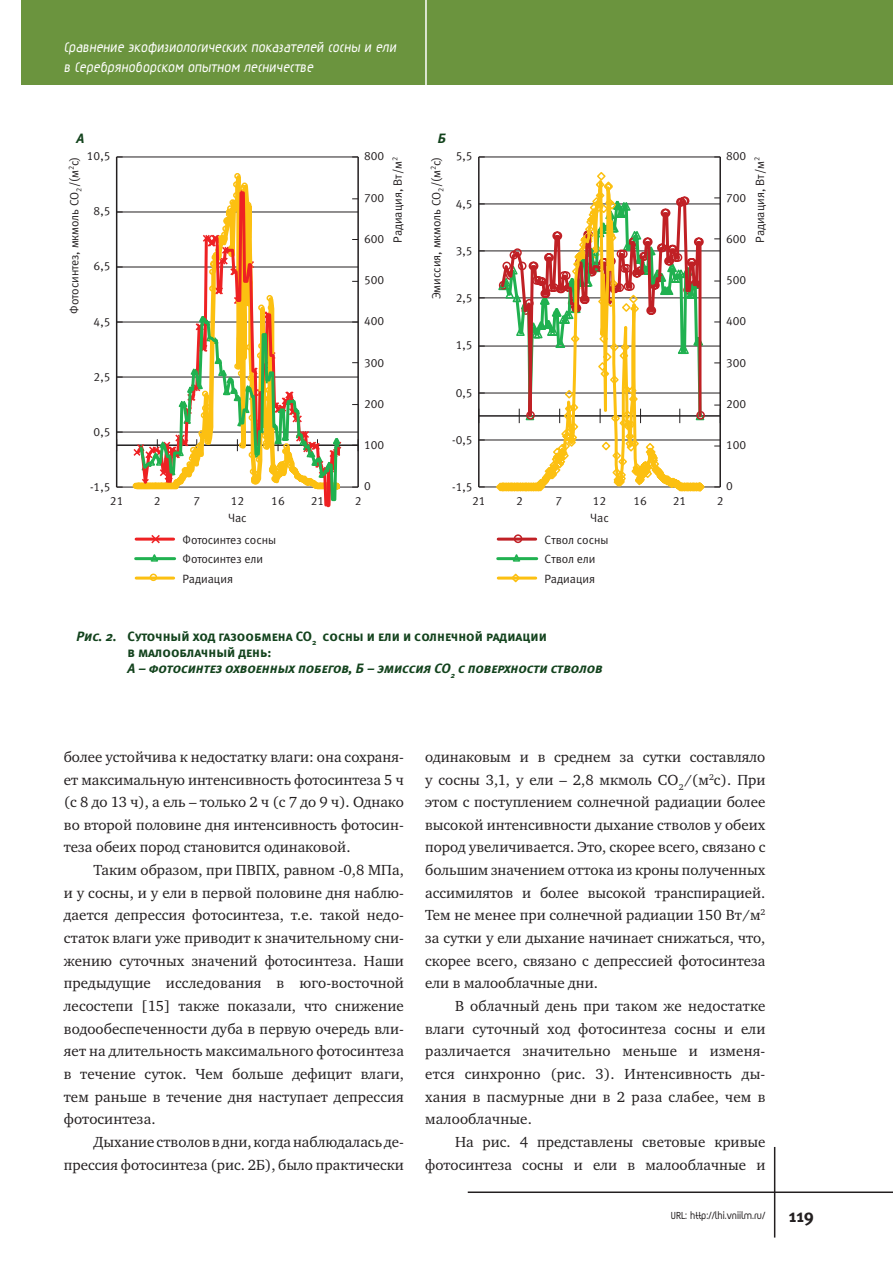
<style>
.page{position:relative;width:893px;height:1263px;background:#fff}
.page>*{position:absolute;margin:0;border:0;box-sizing:border-box;transform-origin:0 0}
.t1{font:18px "Meta Bold C";color:#231f20}
.t2{font:700 16.5px/19.8px "Magic C";color:#fff}
.Text{font:15px/22.6px "Charter C";color:#231f20;text-align:justify}
.Ris_Zag{font:13.5px/16.2px "Meta Bold Caps C";color:#13431d}
.Ris_Zag-2{font:italic 13.5px "Meta Bold Caps C";color:#13431d}
.t3{font:12px/19.5px "Meta Normal LFC";color:#231f20}
.t4{font:700 12px "Magic C";color:#231f20}
.t5{font:7.5px "Meta Normal LFC";color:#231f20}
.s1{font-style:italic}
.s2{font-style:inherit}
</style>
<div class="page">
<div style="left:21px;top:0;width:872px;height:85px;background:#6b943e"></div>
<hr style="left:425px;top:0;width:2px;height:85px;background:#fff">
<hr style="left:468px;top:1191px;width:425px;height:2px;background:#231f20">
<hr style="left:774px;top:1147px;width:1px;height:90px;background:#231f20">
<hr style="left:117px;top:157px;width:241px;height:1px;background:#231f20">
<hr style="left:117px;top:212px;width:241px;height:1px;background:#231f20">
<hr style="left:117px;top:267px;width:241px;height:1px;background:#231f20">
<hr style="left:117px;top:322px;width:241px;height:1px;background:#231f20">
<hr style="left:117px;top:377px;width:241px;height:1px;background:#231f20">
<hr style="left:117px;top:432px;width:241px;height:1px;background:#231f20">
<hr style="left:117px;top:487px;width:241px;height:1px;background:#231f20">
<hr style="left:357px;top:157px;width:2px;height:330px;background:#231f20">
<hr style="left:116px;top:157px;width:1px;height:330px;background:#231f20">
<hr style="left:117px;top:444px;width:241px;height:2px;background:#231f20">
<svg style="left:352px;top:439px;width:7px;height:12px"></svg>
<svg style="left:134px;top:190px;width:195px;height:43px"></svg>
<svg style="left:132px;top:233px;width:211px;height:275px"></svg>
<hr style="left:136px;top:538px;width:38px;height:3px;background:#ee2123">
<svg style="left:150px;top:535px;width:11px;height:9px"></svg>
<hr style="left:136px;top:557px;width:39px;height:3px;background:#20b150">
<svg style="left:149px;top:554px;width:11px;height:8px"></svg>
<hr style="left:136px;top:577px;width:38px;height:3px;background:#fcc011">
<div style="left:150px;top:574px;width:7px;height:7px;border:2px solid #fcc011;border-radius:50%"></div>
<hr style="left:479px;top:157px;width:241px;height:1px;background:#231f20">
<hr style="left:479px;top:204px;width:241px;height:1px;background:#231f20">
<hr style="left:479px;top:251px;width:241px;height:1px;background:#231f20">
<hr style="left:479px;top:298px;width:241px;height:1px;background:#231f20">
<hr style="left:479px;top:346px;width:241px;height:1px;background:#231f20">
<hr style="left:479px;top:393px;width:241px;height:1px;background:#231f20">
<hr style="left:479px;top:440px;width:241px;height:1px;background:#231f20">
<hr style="left:479px;top:487px;width:241px;height:1px;background:#231f20">
<hr style="left:719px;top:157px;width:2px;height:330px;background:#231f20">
<hr style="left:478px;top:157px;width:2px;height:330px;background:#231f20">
<hr style="left:479px;top:415px;width:241px;height:2px;background:#231f20">
<svg style="left:714px;top:405px;width:6px;height:18px"></svg>
<svg style="left:498px;top:156px;width:204px;height:424px"></svg>
<div style="left:514px;top:534px;width:8px;height:9px;border:2px solid #c02025;border-radius:50%"></div>
<svg style="left:510px;top:572px;width:11px;height:11px"></svg>
<p class="t2" style="left:64px;top:39px;width:336px">Сравнение экофизиологических показателей сосны и ели в Серебряноборском опытном лесничестве</p>
<p class="Ris_Zag-2" style="left:77px;top:130px;width:9px">A</p>
<p class="Ris_Zag-2" style="left:438px;top:130px;width:10px">Б</p>
<p class="t3" style="left:87px;top:146px;width:25px">10,5</p>
<p class="t5" style="left:391px;top:161px;width:6px;rotate:-90deg">2</p>
<p class="t3" style="left:364px;top:146px;width:22px">800</p>
<p class="t3" style="left:364px;top:188px;width:22px">700</p>
<p class="t3" style="left:364px;top:229px;width:22px">600</p>
<p class="t3" style="left:364px;top:270px;width:22px">500</p>
<p class="t3" style="left:364px;top:311px;width:22px">400</p>
<p class="t3" style="left:364px;top:353px;width:22px">300</p>
<p class="t3" style="left:364px;top:394px;width:22px">200</p>
<p class="t3" style="left:364px;top:435px;width:22px">100</p>
<p class="t3" style="left:364px;top:476px;width:8px">0</p>
<p class="t3" style="left:64px;top:314px;width:158px;rotate:-90deg">Фотосинтез, мкмоль СО<sub>2</sub>/(м<sup>2</sup>с)</p>
<p class="t3" style="left:388px;top:243px;width:83px;rotate:-90deg">Радиация, Вт/м</p>
<p class="t3" style="left:94px;top:201px;width:18px">8,5</p>
<p class="t3" style="left:94px;top:256px;width:18px">6,5</p>
<p class="t3" style="left:94px;top:312px;width:18px">4,5</p>
<p class="t3" style="left:94px;top:367px;width:18px">2,5</p>
<p class="t3" style="left:94px;top:422px;width:18px">0,5</p>
<p class="t3" style="left:90px;top:477px;width:22px">-1,5</p>
<p class="t3" style="left:110px;top:491px;width:15px">21</p>
<p class="t3" style="left:154px;top:491px;width:8px">2</p>
<p class="t3" style="left:193px;top:491px;width:8px">7</p>
<p class="t3" style="left:271px;top:491px;width:15px">16</p>
<p class="t3" style="left:231px;top:491px;width:15px">12</p>
<p class="t3" style="left:311px;top:491px;width:15px">21</p>
<p class="t3" style="left:355px;top:491px;width:8px">2</p>
<p class="t3" style="left:183px;top:530px;width:95px">Фотосинтез сосны<br>Фотосинтез ели<br>Радиация</p>
<p class="t3" style="left:228px;top:508px;width:20px">Час</p>
<p class="t3" style="left:726px;top:146px;width:22px">800</p>
<p class="t3" style="left:726px;top:188px;width:22px">700</p>
<p class="t3" style="left:726px;top:229px;width:22px">600</p>
<p class="t3" style="left:726px;top:270px;width:22px">500</p>
<p class="t3" style="left:726px;top:311px;width:22px">400</p>
<p class="t3" style="left:726px;top:353px;width:22px">300</p>
<p class="t3" style="left:726px;top:394px;width:22px">200</p>
<p class="t3" style="left:726px;top:435px;width:22px">100</p>
<p class="t3" style="left:726px;top:476px;width:8px">0</p>
<p class="t3" style="left:456px;top:146px;width:18px">5,5</p>
<p class="t5" style="left:753px;top:161px;width:6px;rotate:-90deg">2</p>
<p class="t3" style="left:456px;top:194px;width:18px">4,5</p>
<p class="t3" style="left:456px;top:241px;width:18px">3,5</p>
<p class="t3" style="left:456px;top:288px;width:18px">2,5</p>
<p class="t3" style="left:456px;top:335px;width:18px">1,5</p>
<p class="t3" style="left:456px;top:383px;width:18px">0,5</p>
<p class="t3" style="left:452px;top:430px;width:22px">-0,5</p>
<p class="t3" style="left:452px;top:477px;width:22px">-1,5</p>
<p class="t3" style="left:427px;top:299px;width:144px;rotate:-90deg">Эмиссия, мкмоль СО<sub>2</sub>/(м<sup>2</sup>с)</p>
<p class="t3" style="left:750px;top:243px;width:83px;rotate:-90deg">Радиация, Вт/м</p>
<p class="t3" style="left:472px;top:491px;width:15px">21</p>
<p class="t3" style="left:516px;top:491px;width:8px">2</p>
<p class="t3" style="left:555px;top:491px;width:8px">7</p>
<p class="t3" style="left:633px;top:491px;width:15px">16</p>
<p class="t3" style="left:593px;top:491px;width:15px">12</p>
<p class="t3" style="left:673px;top:491px;width:15px">21</p>
<p class="t3" style="left:717px;top:491px;width:8px">2</p>
<p class="t3" style="left:545px;top:530px;width:66px">Ствол сосны<br>Ствол ели<br>Радиация</p>
<p class="t3" style="left:590px;top:508px;width:20px">Час</p>
<p class="Ris_Zag" style="left:128px;top:628px;width:477px;text-indent:-51px"><span class="s1">Рис. 2.</span> Суточный ход газообмена СО<sub>2</sub> сосны и ели и солнечной радиации<br>в малооблачный день:<br><span class="s1">А – фотосинтез охвоенных побегов, Б – эмиссия СО</span><sub>2</sub> <span class="s1">с поверхности стволов</span></p>
<p class="Text" style="left:64px;top:746px;width:342px">более устойчива к недостатку влаги: она сохраня&shy;ет максимальную интенсивность фотосинтеза 5 ч (с 8 до 13 ч), а ель – только 2 ч (с 7 до 9 ч). Однако во второй половине дня интенсивность фотосин&shy;теза обеих пород становится одинаковой.</p>
<p class="Text" style="left:64px;top:859px;width:342px;text-indent:30px">Таким образом, при ПВПХ, равном -0,8 МПа, и у сосны, и у ели в первой половине дня наблю&shy;дается депрессия фотосинтеза, т.е. такой недо&shy;статок влаги уже приводит к значительному сни&shy;жению суточных значений фотосинтеза. Наши предыдущие исследования в юго-восточной лесостепи [15] также показали, что снижение водообеспеченности дуба в первую очередь вли&shy;яет на длительность максимального фотосинтеза в течение суток. Чем больше дефицит влаги, тем раньше в течение дня наступает депрессия фотосинтеза.</p>
<p class="Text" style="left:64px;top:1131px;width:342px;text-align:right">Дыхание стволов в дни, когда наблюдалась де&shy;прессия фотосинтеза (рис. 2Б), было практически</p>
<p class="Text" style="left:425px;top:746px;width:342px">одинаковым и в среднем за сутки составляло у сосны 3,1, у ели – 2,8 мкмоль СО<sub>2</sub><span class="s2">/(</span>м<sup>2</sup>с). При этом с поступлением солнечной радиации более высокой интенсивности дыхание стволов у обеих пород увеличивается. Это, скорее всего, связано с большим значением оттока из кроны полученных ассимилятов и более высокой транспирацией.<br>Тем не менее при солнечной радиации 150 Вт/м<sup>2 </sup>за сутки у ели дыхание начинает снижаться, что, скорее всего, связано с депрессией фотосинтеза ели в малооблачные дни.</p>
<p class="Text" style="left:425px;top:995px;width:342px;text-indent:30px">В облачный день при таком же недостатке влаги суточный ход фотосинтеза сосны и ели различается значительно меньше и изменя&shy;ется синхронно (рис. 3). Интенсивность ды&shy;хания в пасмурные дни в 2 раза слабее, чем в малооблачные.</p>
<p class="Text" style="left:425px;top:1131px;width:342px;text-align:right">На рис. 4 представлены световые кривые фотосинтеза сосны и ели в малооблачные и</p>
<p class="t4" style="left:671px;top:1210px;width:96px">URL: http://lhi.vniilm.ru/</p>
<p class="t1" style="left:789px;top:1205px;width:27px">119</p>
</div>
